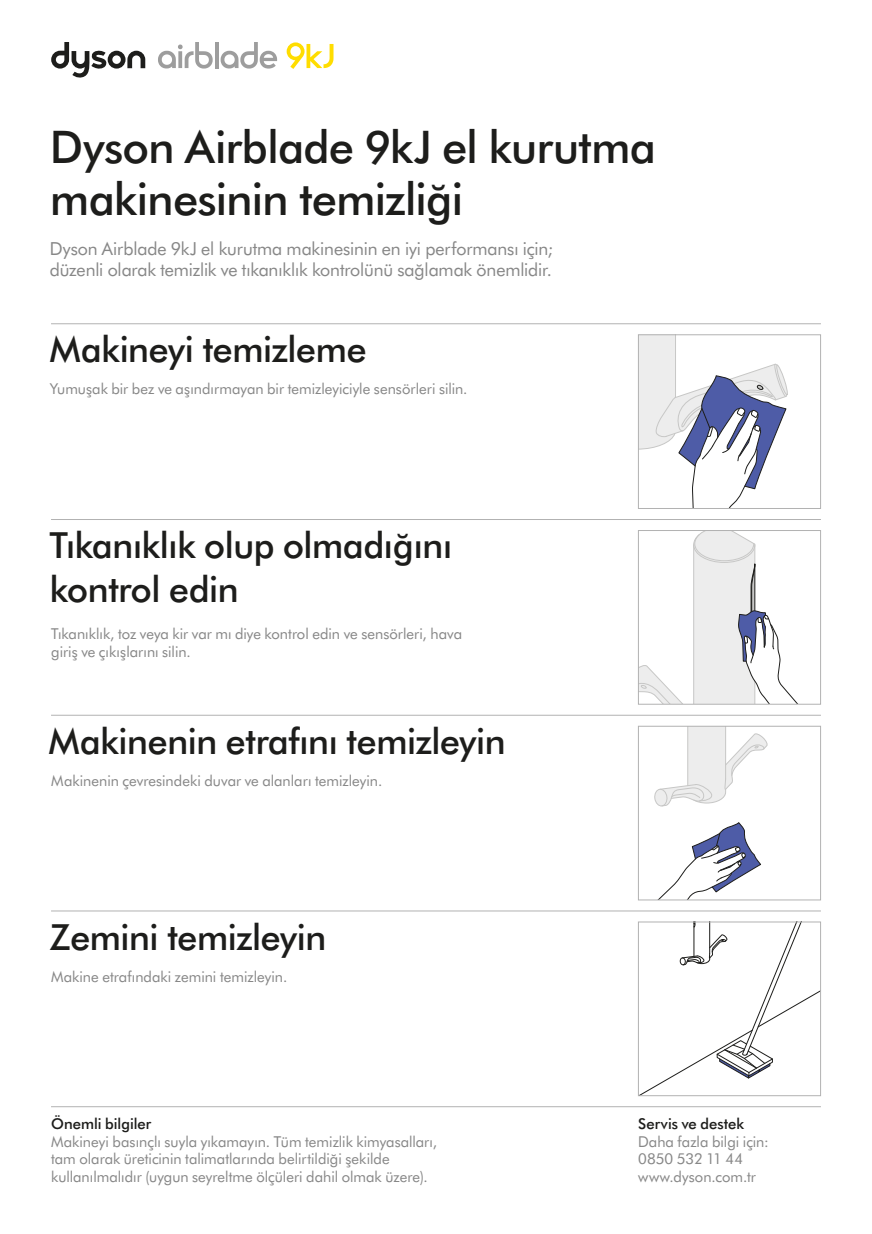
<style>
.page{position:relative;width:872px;height:1234px;background:#fff}
.page>*{position:absolute;margin:0;border:0;box-sizing:border-box;transform-origin:0 0}
.FUT_MD_30_K{font:500 45px/52.5px "Futura B Tfor Dyson";letter-spacing:-.01em;color:#1d1d1b}
.FUT_MD_24_K{font:500 36px/43.2px "Futura B Tfor Dyson";letter-spacing:-.01em;color:#1d1d1b}
.FUT_BK_12pt_60K{font:18px/21px "Futura B Tfor Dyson";letter-spacing:-.005em;color:#878787}
.Text_-_body{font:15px/17.5px "Futura B Tfor Dyson";color:#878787}
.s1{font-weight:500;color:#1d1d1b}
</style>
<div class="page">
<hr style="left:51px;top:1106px;width:770px;height:1px;background:#b2b2b2">
<svg style="left:640px;top:532px;width:157px;height:170px"></svg>
<div style="left:638px;top:530px;width:183px;height:174px;border:1px solid #b2b2b2"></div>
<svg style="left:659px;top:822px;width:102px;height:76px"></svg>
<svg style="left:654px;top:727px;width:114px;height:79px"></svg>
<div style="left:638px;top:725px;width:183px;height:175px;border:1px solid #b2b2b2"></div>
<svg style="left:643px;top:923px;width:176px;height:170px"></svg>
<div style="left:638px;top:921px;width:183px;height:174px;border:1px solid #b2b2b2"></div>
<svg style="left:640px;top:336px;width:148px;height:170px"></svg>
<div style="left:638px;top:334px;width:183px;height:174px;border:1px solid #b2b2b2"></div>
<hr style="left:51px;top:323px;width:770px;height:1px;background:#b2b2b2">
<hr style="left:51px;top:519px;width:770px;height:1px;background:#b2b2b2">
<hr style="left:51px;top:714px;width:770px;height:1px;background:#b2b2b2">
<hr style="left:51px;top:910px;width:770px;height:1px;background:#b2b2b2">
<svg style="left:158px;top:42px;width:55px;height:27px"></svg>
<hr style="left:215px;top:42px;width:3px;height:26px;background:#9d9d9d">
<svg style="left:221px;top:42px;width:56px;height:27px"></svg>
<svg style="left:51px;top:42px;width:94px;height:36px"></svg>
<svg style="left:287px;top:42px;width:46px;height:27px"></svg>
<p class="FUT_MD_30_K" style="left:50px;top:118px;width:607px">Dyson Airblade 9kJ el kurutma makinesinin temizliği</p>
<p class="FUT_BK_12pt_60K" style="left:50px;top:237px;width:505px">Dyson Airblade 9kJ el kurutma makinesinin en iyi performansı için; düzenli olarak temizlik ve tıkanıklık kontrolünü sağlamak önemlidir.</p>
<p class="FUT_MD_24_K" style="left:50px;top:326px;width:318px">Makineyi temizleme</p>
<p class="Text_-_body" style="left:50px;top:379px;width:419px">Yumuşak bir bez ve aşındırmayan bir temizleyiciyle sensörleri silin.</p>
<p class="FUT_MD_24_K" style="left:50px;top:522px;width:403px">Tıkanıklık olup olmadığını kontrol edin</p>
<p class="Text_-_body" style="left:51px;top:624px;width:412px">Tıkanıklık, toz veya kir var mı diye kontrol edin ve sensörleri, hava giriş ve çıkışlarını silin.</p>
<p class="FUT_MD_24_K" style="left:49px;top:718px;width:458px">Makinenin etrafını temizleyin</p>
<p class="Text_-_body" style="left:51px;top:771px;width:332px">Makinenin çevresindeki duvar ve alanları temizleyin.</p>
<p class="FUT_MD_24_K" style="left:50px;top:913px;width:278px">Zemini temizleyin</p>
<p class="Text_-_body" style="left:51px;top:967px;width:238px">Makine etrafındaki zemini temizleyin.</p>
<p class="Text_-_body" style="left:51px;top:1113px;width:387px"><span class="s1">Önemli bilgiler<br></span>Makineyi basınçlı suyla yıkamayın. Tüm temizlik kimyasalları, tam olarak üreticinin talimatlarında belirtildiği şekilde kullanılmalıdır (uygun seyreltme ölçüleri dahil olmak üzere).</p>
<p class="Text_-_body" style="left:638px;top:1113px;width:132px"><span class="s1">Servis ve destek<br></span>Daha fazla bilgi için:<br>0850 532 11 44 www.dyson.com.tr</p>
</div>
